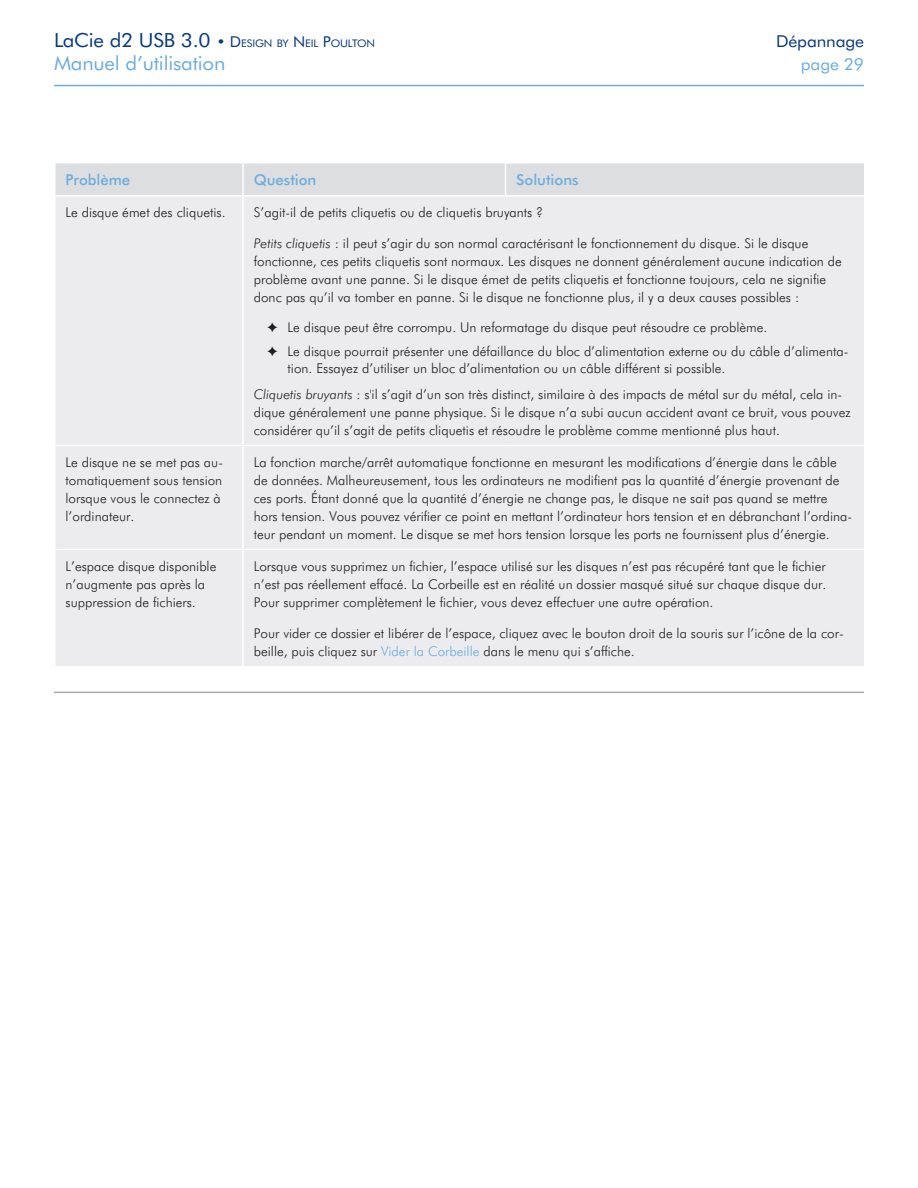
<style>
.page{position:relative;width:918px;height:1188px;background:#fff}
.page>*{position:absolute;margin:0;border:0;box-sizing:border-box;transform-origin:0 0}
.t1{font:19.5px "Futura BT";letter-spacing:-.01em;color:#6caddf;scale:1.05 1}
.t2{font:16.5px "Futura BT";letter-spacing:-.01em;color:#083981;scale:1.05 1}
.t3{font:16.5px "Futura BT";letter-spacing:-.01em;color:#6caddf;scale:1.05 1}
._1_1_1_1__Heading__n{font:500 15px "Futura BT";color:#6caddf}
.Bullets{font:300 13.5px/18px "Futura BT";color:#231f20}
.t4{font:10.5px "Futura BT";letter-spacing:-.015em;color:#083981;scale:1.05 1}
.s1{font-size:19.5px}
.s2{font-size:15px}
.s3{font-style:italic}
.s4{color:#6caddf}
</style>
<div class="page">
<hr style="left:54px;top:85px;width:810px;height:1px;background:#6caddf">
<hr style="left:54px;top:692px;width:810px;height:1px;background:#a8a9ad">
<div style="left:56px;top:164px;width:808px;height:31px;background:#dddee0"></div>
<div style="left:56px;top:197px;width:808px;height:469px;background:#ececee"></div>
<hr style="left:242px;top:164px;width:2px;height:31px;background:#fff">
<hr style="left:505px;top:164px;width:1px;height:31px;background:#fff">
<hr style="left:242px;top:197px;width:2px;height:248px;background:#fff">
<hr style="left:54px;top:445px;width:189px;height:1px;background:#fff">
<hr style="left:242px;top:446px;width:2px;height:103px;background:#fff">
<hr style="left:243px;top:445px;width:263px;height:1px;background:#fff">
<hr style="left:506px;top:445px;width:360px;height:1px;background:#fff">
<hr style="left:54px;top:549px;width:189px;height:1px;background:#fff">
<hr style="left:242px;top:550px;width:2px;height:116px;background:#fff">
<hr style="left:243px;top:549px;width:263px;height:1px;background:#fff">
<hr style="left:506px;top:549px;width:360px;height:1px;background:#fff">
<p class="t4" style="left:54px;top:37px;width:307px"><span class="s1">LaCie d2 USB 3.0</span> <span class="s2">• D</span>ESIGN BY <span class="s2">N</span>EIL <span class="s2">P</span>OULTON</p>
<p class="t2" style="left:776px;top:31px;width:85px">Dépannage</p>
<h1 class="t1" style="left:54px;top:52px;width:165px">Manuel d’utilisation</h1>
<p class="t3" style="left:801px;top:55px;width:62px">page 29</p>
<p class="_1_1_1_1__Heading__n" style="left:66px;top:171px;width:66px">Problème</p>
<p class="_1_1_1_1__Heading__n" style="left:254px;top:171px;width:64px">Question</p>
<p class="_1_1_1_1__Heading__n" style="left:516px;top:171px;width:64px">Solutions</p>
<p class="Bullets" style="left:66px;top:203px;width:162px">Le disque émet des cliquetis.</p>
<p class="Bullets" style="left:254px;top:203px;width:291px">S’agit-il de petits cliquetis ou de cliquetis bruyants ?</p>
<p class="Bullets" style="left:254px;top:235px;width:590px"><span class="s3">Petits cliquetis</span> : il peut s’agir du son normal caractérisant le fonctionnement du disque. Si le disque fonctionne, ces petits cliquetis sont normaux. Les disques ne donnent généralement aucune indication de problème avant une panne. Si le disque émet de petits cliquetis et fonctionne toujours, cela ne signifie donc pas qu’il va tomber en panne. Si le disque ne fonctionne plus, il y a deux causes possibles :</p>
<p class="Bullets" style="left:267px;top:318px;width:502px">✦ Le disque peut être corrompu. Un reformatage du disque peut résoudre ce problème.</p>
<p class="Bullets" style="left:288px;top:343px;width:562px;line-height:16.2px;text-indent:-20px">✦ Le disque pourrait présenter une défaillance du bloc d’alimentation externe ou du câble d’alimenta&shy;tion. Essayez d’utiliser un bloc d’alimentation ou un câble différent si possible.</p>
<p class="Bullets" style="left:254px;top:385px;width:598px"><span class="s3">Cliquetis bruyants</span> : s'il s’agit d’un son très distinct, similaire à des impacts de métal sur du métal, cela in&shy;dique généralement une panne physique. Si le disque n’a subi aucun accident avant ce bruit, vous pouvez considérer qu’il s’agit de petits cliquetis et résoudre le problème comme mentionné plus haut.</p>
<p class="Bullets" style="left:66px;top:453px;width:159px">Le disque ne se met pas au&shy;tomatiquement sous tension lorsque vous le connectez à l’ordinateur.</p>
<p class="Bullets" style="left:254px;top:453px;width:600px">La fonction marche/arrêt automatique fonctionne en mesurant les modifications d’énergie dans le câble de données. Malheureusement, tous les ordinateurs ne modifient pas la quantité d’énergie provenant de ces ports. Étant donné que la quantité d’énergie ne change pas, le disque ne sait pas quand se mettre hors tension. Vous pouvez vérifier ce point en mettant l’ordinateur hors tension et en débranchant l’ordina&shy;teur pendant un moment. Le disque se met hors tension lorsque les ports ne fournissent plus d’énergie.</p>
<p class="Bullets" style="left:66px;top:557px;width:152px">L’espace disque disponible n’augmente pas après la suppression de fichiers.</p>
<p class="Bullets" style="left:254px;top:557px;width:574px;text-align:justify">Lorsque vous supprimez un fichier, l’espace utilisé sur les disques n’est pas récupéré tant que le fichier n’est pas réellement effacé. La Corbeille est en réalité un dossier masqué situé sur chaque disque dur.<br>Pour supprimer complètement le fichier, vous devez effectuer une autre opération.</p>
<p class="Bullets" style="left:254px;top:624px;width:591px">Pour vider ce dossier et libérer de l’espace, cliquez avec le bouton droit de la souris sur l’icône de la cor&shy;beille, puis cliquez sur <span class="s4">Vider la Corbeille</span> dans le menu qui s’affiche.</p>
</div>
